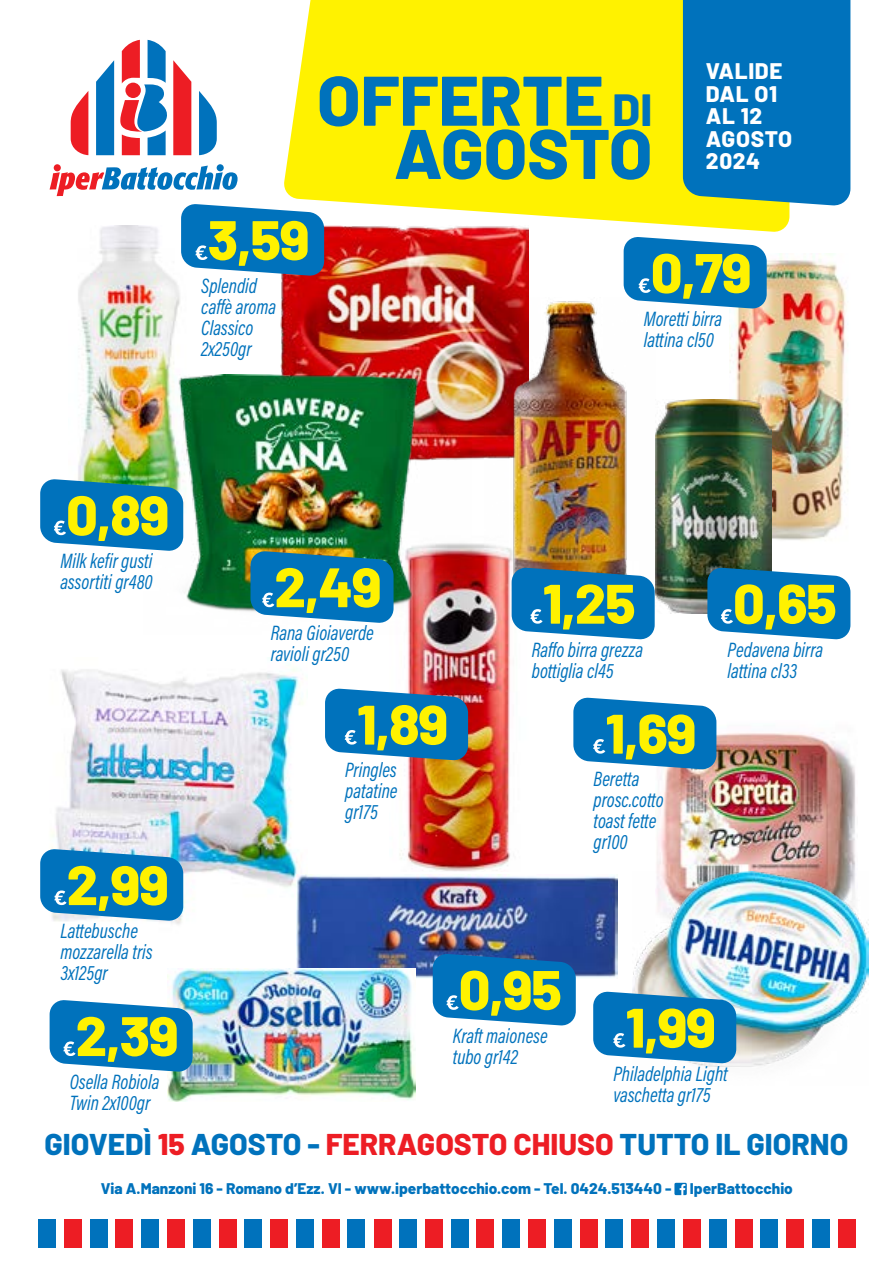
<style>
.page{position:relative;width:893px;height:1263px;background:#fff}
.page>*{position:absolute;margin:0;border:0;box-sizing:border-box;transform-origin:0 0}
.t1{font:800 70.05px/53.2px "Barlow";color:#0072bc;text-align:right}
.t2{font:800 55.5px "Barlow";letter-spacing:-.02em;color:#fff200}
.t3{font:800 30px "Barlow";color:#0072bc}
.t4{font:800 22.5px/22.5px "Barlow";letter-spacing:.03em;color:#fff}
.t5{font:21px/21px "Acumin Variable Concept";color:#0072bc;scale:.9 1}
.t6{font:800 15.45px "Barlow";color:#0072bc}
.s1{font-size:45px}
.s2{color:#ed1d24}
</style>
<div class="page">
<svg style="left:284px;top:0;width:505px;height:232px;background:#fef317"></svg>
<div style="left:683px;top:0;width:167px;height:206px;background:#0072bc"></div>
<div style="left:399px;top:1219px;width:18px;height:28px;background:#0072bc"></div>
<div style="left:451px;top:1219px;width:18px;height:28px;background:#0072bc"></div>
<div style="left:502px;top:1219px;width:18px;height:28px;background:#0072bc"></div>
<div style="left:374px;top:1219px;width:17px;height:28px;background:#ed1d24"></div>
<div style="left:425px;top:1219px;width:18px;height:28px;background:#ed1d24"></div>
<div style="left:476px;top:1219px;width:18px;height:28px;background:#ed1d24"></div>
<div style="left:554px;top:1219px;width:18px;height:28px;background:#0072bc"></div>
<div style="left:605px;top:1219px;width:18px;height:28px;background:#0072bc"></div>
<div style="left:657px;top:1219px;width:18px;height:28px;background:#0072bc"></div>
<div style="left:528px;top:1219px;width:18px;height:28px;background:#ed1d24"></div>
<div style="left:580px;top:1219px;width:18px;height:28px;background:#ed1d24"></div>
<div style="left:631px;top:1219px;width:18px;height:28px;background:#ed1d24"></div>
<div style="left:709px;top:1219px;width:18px;height:28px;background:#0072bc"></div>
<div style="left:760px;top:1219px;width:18px;height:28px;background:#0072bc"></div>
<div style="left:812px;top:1219px;width:18px;height:28px;background:#0072bc"></div>
<div style="left:683px;top:1219px;width:18px;height:28px;background:#ed1d24"></div>
<div style="left:735px;top:1219px;width:17px;height:28px;background:#ed1d24"></div>
<div style="left:786px;top:1219px;width:18px;height:28px;background:#ed1d24"></div>
<div style="left:90px;top:1219px;width:18px;height:28px;background:#0072bc"></div>
<div style="left:141px;top:1219px;width:18px;height:28px;background:#0072bc"></div>
<div style="left:193px;top:1219px;width:17px;height:28px;background:#0072bc"></div>
<div style="left:64px;top:1219px;width:18px;height:28px;background:#ed1d24"></div>
<div style="left:115px;top:1219px;width:18px;height:28px;background:#ed1d24"></div>
<div style="left:167px;top:1219px;width:18px;height:28px;background:#ed1d24"></div>
<div style="left:838px;top:1219px;width:18px;height:28px;background:#ed1d24"></div>
<div style="left:244px;top:1219px;width:18px;height:28px;background:#0072bc"></div>
<div style="left:296px;top:1219px;width:18px;height:28px;background:#0072bc"></div>
<div style="left:347px;top:1219px;width:18px;height:28px;background:#0072bc"></div>
<div style="left:219px;top:1219px;width:18px;height:28px;background:#ed1d24"></div>
<div style="left:270px;top:1219px;width:18px;height:28px;background:#ed1d24"></div>
<div style="left:322px;top:1219px;width:18px;height:28px;background:#ed1d24"></div>
<div style="left:38px;top:1219px;width:18px;height:28px;background:#0072bc"></div>
<svg style="left:674px;top:1183px;width:13px;height:12px"></svg>
<svg style="left:50px;top:166px;width:188px;height:30px"></svg>
<svg style="left:70px;top:39px;width:147px;height:117px"></svg>
<div style="left:125px;top:83px;width:16px;height:15px;background:#ed1d24;border-radius:50%"></div>
<img style="left:51px;top:669px;width:256px;height:269px">
<img style="left:657px;top:721px;width:199px;height:150px">
<img style="left:280px;top:225px;width:248px;height:235px">
<img style="left:78px;top:225px;width:102px;height:254px">
<img style="left:730px;top:253px;width:118px;height:293px">
<img style="left:401px;top:543px;width:111px;height:328px">
<img style="left:656px;top:400px;width:115px;height:213px">
<img style="left:484px;top:297px;width:172px;height:316px">
<img style="left:144px;top:375px;width:327px;height:259px">
<img style="left:297px;top:875px;width:320px;height:103px">
<img style="left:167px;top:969px;width:248px;height:132px">
<img style="left:632px;top:871px;width:236px;height:196px">
<svg style="left:40px;top:479px;width:143px;height:72px;background:#1c82bb"></svg>
<svg style="left:250px;top:551px;width:144px;height:72px;background:#1b7db4"></svg>
<svg style="left:325px;top:688px;width:143px;height:73px;background:#247bb8"></svg>
<svg style="left:40px;top:849px;width:143px;height:72px;background:#2083c3"></svg>
<svg style="left:50px;top:999px;width:143px;height:73px;background:#2586c5"></svg>
<svg style="left:433px;top:953px;width:143px;height:73px;background:#187abd"></svg>
<svg style="left:181px;top:204px;width:143px;height:72px;background:#2484c3"></svg>
<svg style="left:707px;top:567px;width:143px;height:73px;background:#2484c2"></svg>
<svg style="left:624px;top:237px;width:143px;height:72px;background:#2586c5"></svg>
<svg style="left:512px;top:567px;width:143px;height:73px;background:#2381bd"></svg>
<svg style="left:573px;top:697px;width:143px;height:73px;background:#2787c5"></svg>
<svg style="left:593px;top:991px;width:143px;height:73px;background:#2185c4"></svg>
<h1 class="t1" style="left:317px;top:69px;width:337px">OFFERTE <span class="s1">DI<br></span>AGOSTO</h1>
<p class="t4" style="left:706px;top:58px;width:88px">VALIDE<br>DAL O1<br>AL 12<br>AGOSTO<br>2024</p>
<h2 class="t2" style="left:208px;top:199px;width:103px">3,59</h2>
<p class="t5" style="left:201px;top:274px;width:85px">Splendid caffè aroma<br>Classico<br>2x250gr</p>
<h2 class="t2" style="left:651px;top:231px;width:102px">0,79</h2>
<p class="t5" style="left:644px;top:307px;width:89px">Moretti birra lattina cl50</p>
<h2 class="t2" style="left:66px;top:474px;width:105px">0,89</h2>
<p class="t5" style="left:60px;top:549px;width:104px">Milk kefir gusti assortiti gr480</p>
<h2 class="t2" style="left:67px;top:844px;width:104px">2,99</h2>
<p class="t5" style="left:60px;top:919px;width:104px">Lattebusche mozzarella tris<br>3x125gr</p>
<h2 class="t2" style="left:76px;top:995px;width:104px">2,39</h2>
<p class="t5" style="left:70px;top:1070px;width:101px">Osella Robiola<br>Twin 2x100gr</p>
<h2 class="t2" style="left:274px;top:546px;width:109px">2,49</h2>
<p class="t5" style="left:271px;top:621px;width:116px">Rana Gioiaverde ravioli gr250</p>
<h2 class="t2" style="left:357px;top:683px;width:93px">1,89</h2>
<p class="t5" style="left:345px;top:758px;width:60px;text-align:justify">Pringles patatine gr175</p>
<h2 class="t2" style="left:543px;top:562px;width:94px">1,25</h2>
<p class="t5" style="left:532px;top:638px;width:125px">Raffo birra grezza bottiglia cl45</p>
<h2 class="t2" style="left:605px;top:692px;width:92px">1,69</h2>
<p class="t5" style="left:594px;top:767px;width:79px">Beretta prosc.cotto toast fette gr100</p>
<h2 class="t2" style="left:733px;top:562px;width:105px">0,65</h2>
<p class="t5" style="left:728px;top:638px;width:108px">Pedavena birra lattina cl33</p>
<h2 class="t2" style="left:459px;top:948px;width:105px">0,95</h2>
<p class="t5" style="left:453px;top:1024px;width:107px">Kraft maionese tubo gr142</p>
<h2 class="t2" style="left:625px;top:986px;width:92px">1,99</h2>
<p class="t5" style="left:613px;top:1062px;width:129px">Philadelphia Light vaschetta gr175</p>
<h3 class="t3" style="left:45px;top:1121px;width:805px">GIOVEDÌ <span class="s2">15</span> AGOSTO - <span class="s2">FERRAGOSTO CHIUSO</span> TUTTO IL GIORNO</h3>
<p class="t6" style="left:101px;top:1177px;width:693px">Via A.Manzoni 16 - Romano d’Ezz. VI - www.iperbattocchio.com - Tel. 0424.513440 - IperBattocchio</p>
</div>
